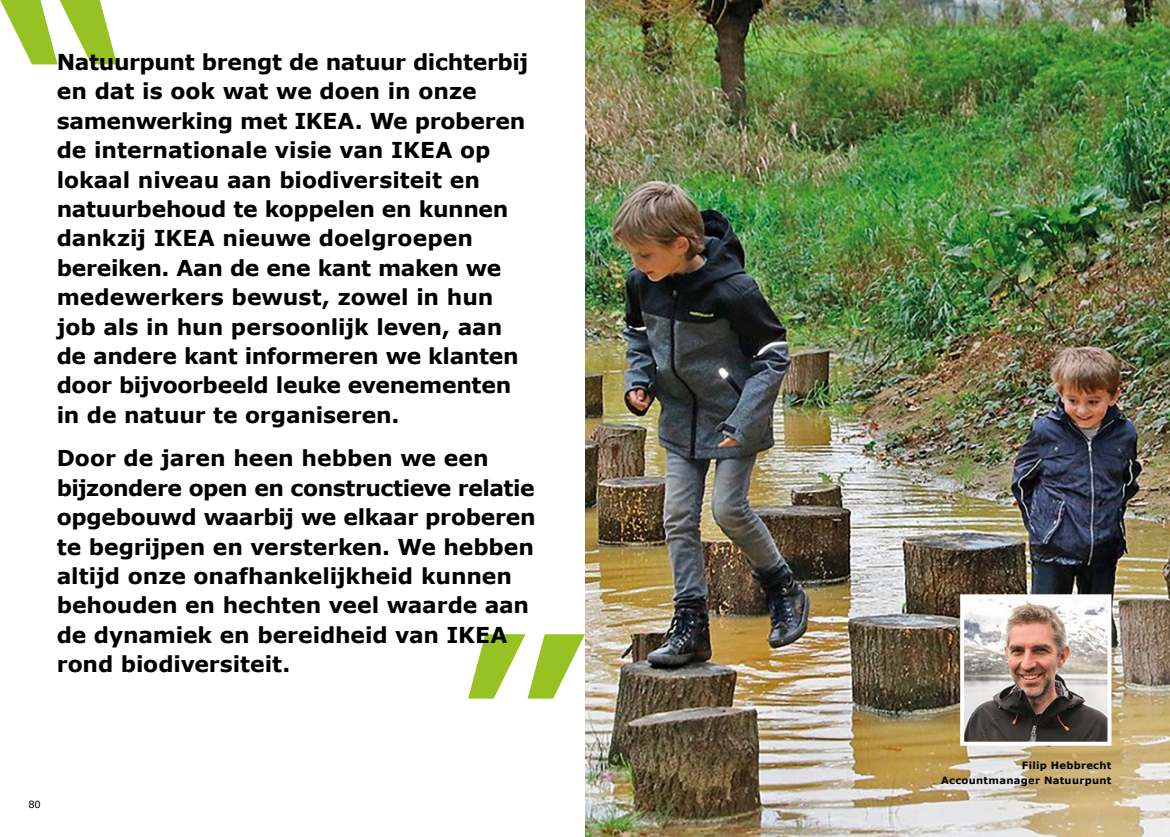
<style>
.page{position:relative;width:1170px;height:837px;background:#fff}
.page>*{position:absolute;margin:0;border:0;box-sizing:border-box;transform-origin:0 0}
.t1{font:700 223.62px "Verdana";color:#97c224}
.t2{font:700 21.88px/29.4px "Verdana";letter-spacing:-.01em;color:#000}
.t3{font:700 10px/15px "Verdana";letter-spacing:.03em;color:#000;text-align:right}
.t4{font:9.88px "Verdana";color:#000}
</style>
<div class="page">
<img style="left:585px;top:0;width:584px;height:836px">
<img style="left:965px;top:599px;width:141px;height:141px">
<div style="left:960px;top:594px;width:151px;height:151px;border:4px solid #fff"></div>
<h1 class="t1" style="left:-1px;top:-57px;width:133px">“</h1>
<p class="t2" style="left:57px;top:47px;width:473px">Natuurpunt brengt de natuur dichterbij en dat is ook wat we doen in onze samenwerking met IKEA. We proberen de internationale visie van IKEA op lokaal niveau aan biodiversiteit en natuurbehoud te koppelen en kunnen dankzij IKEA nieuwe doelgroepen bereiken. Aan de ene kant maken we medewerkers bewust, zowel in hun job als in hun persoonlijk leven, aan de andere kant informeren we klanten door bijvoorbeeld leuke evenementen in de natuur te organiseren.</p>
<p class="t2" style="left:57px;top:444px;width:480px">Door de jaren heen hebben we een bijzondere open en constructieve relatie opgebouwd waarbij we elkaar proberen te begrijpen en versterken. We hebben altijd onze onafhankelijkheid kunnen behouden en hechten veel waarde aan de dynamiek en bereidheid van IKEA rond biodiversiteit.</p>
<h1 class="t1" style="left:454px;top:577px;width:133px">”</h1>
<p class="t4" style="left:28px;top:797px;width:14px">80</p>
<p class="t3" style="left:941px;top:757px;width:172px">Filip Hebbrecht<br>Accountmanager Natuurpunt</p>
</div>
